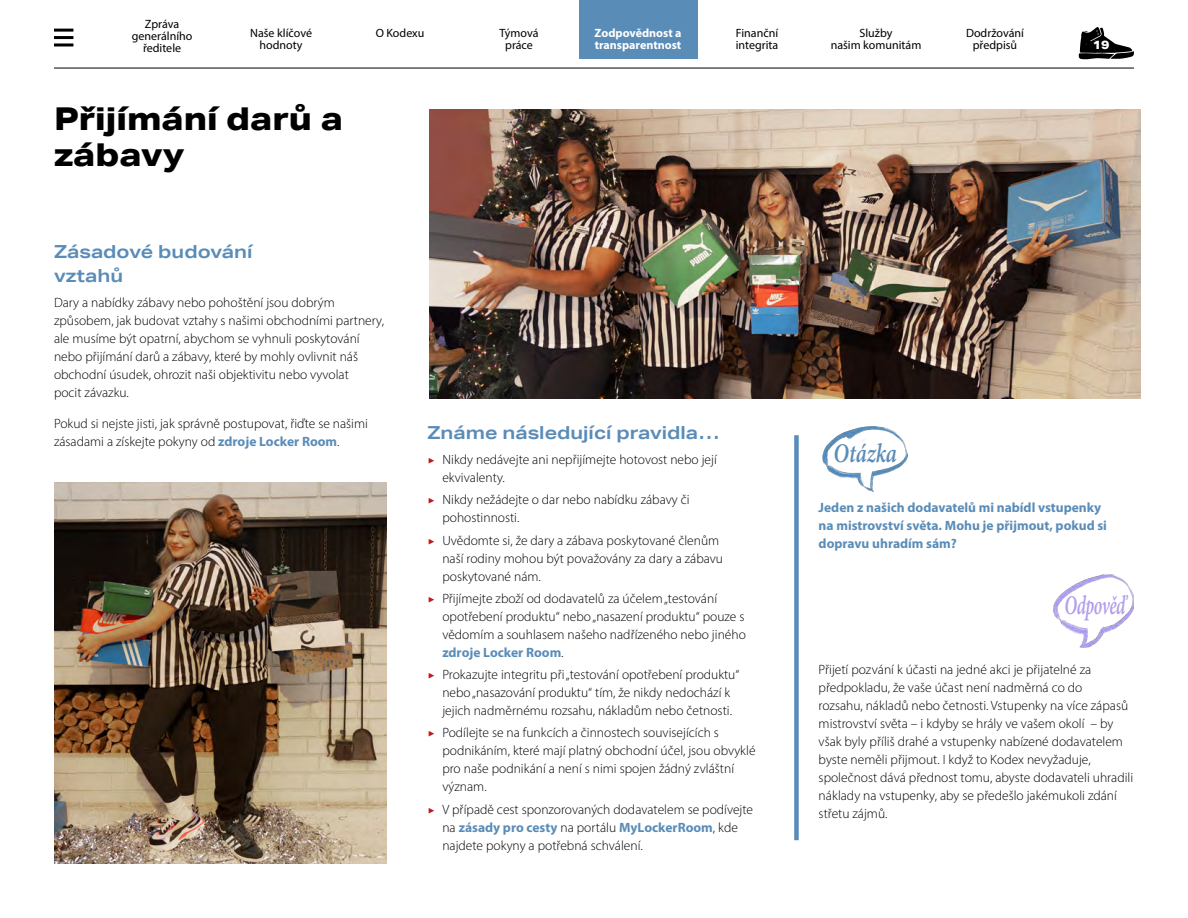
<style>
.page{position:relative;width:1188px;height:918px;background:#fff}
.page>*{position:absolute;margin:0;border:0;box-sizing:border-box;transform-origin:0 0}
.t1{font:800 31.5px/36px "Aktiv Grotesk Ex";color:#000}
.t2{font:italic 600 27px "Minion Pro";letter-spacing:-.025em;color:#b19eea;scale:.65 1}
.t3{font:italic 600 27px "Minion Pro";color:#5a8cb8;scale:.8 1}
.t4{font:700 18px/24px "Aktiv Grotesk Ex";color:#5a8cb8}
.t5{font:300 13.5px/18px "Myriad Pro";color:#000}
.t6{font:700 13.5px/18px "Myriad Pro";color:#5a8cb8}
.t7{font:12px/12px "Myriad Pro";color:#000;text-align:center}
.t8{font:700 12px/12px "Myriad Pro";color:#fff}
.t9{font:800 12px "Aktiv Grotesk Ex";color:#fff}
.s1{font-weight:700;color:#5a8cb8}
.s2{font-family:"Modern Pictograms";font-weight:400;color:#c11718}
</style>
<div class="page">
<img style="left:54px;top:483px;width:333px;height:381px">
<hr style="left:54px;top:68px;width:1080px;height:1px;background:#000">
<div style="left:794px;top:435px;width:5px;height:405px;background:#5a8cb8"></div>
<img style="left:430px;top:109px;width:710px;height:290px">
<img style="left:822px;top:427px;width:86px;height:65px">
<img style="left:1054px;top:575px;width:80px;height:72px">
<div style="left:579px;top:0;width:119px;height:59px;background:#5a8cb8"></div>
<hr style="left:54px;top:29px;width:19px;height:3px;background:#000">
<hr style="left:54px;top:36px;width:19px;height:3px;background:#000">
<hr style="left:54px;top:43px;width:19px;height:3px;background:#000">
<svg style="left:1079px;top:27px;width:55px;height:32px"></svg>
<p class="t7" style="left:132px;top:18px;width:62px">Zpráva generálního ředitele</p>
<p class="t7" style="left:250px;top:26px;width:63px">Naše klíčové hodnoty</p>
<p class="t7" style="left:376px;top:27px;width:50px">O Kodexu</p>
<p class="t7" style="left:499px;top:26px;width:41px">Týmová práce</p>
<p class="t8" style="left:595px;top:27px;width:88px">Zodpovědnost a transparentnost</p>
<p class="t7" style="left:736px;top:27px;width:44px;text-align:left">Finanční integrita</p>
<p class="t7" style="left:831px;top:27px;width:92px">Služby<br>našim komunitám</p>
<p class="t7" style="left:966px;top:26px;width:59px">Dodržování předpisů</p>
<h1 class="t1" style="left:54px;top:101px;width:290px">Přijímání darů a zábavy</h1>
<p class="t9" style="left:1093px;top:38px;width:18px">19</p>
<h3 class="t4" style="left:54px;top:239px;width:200px">Zásadové budování vztahů</h3>
<p class="t5" style="left:54px;top:293px;width:332px">Dary a nabídky zábavy nebo pohoštění jsou dobrým způsobem, jak budovat vztahy s našimi obchodními partnery, ale musíme být opatrní, abychom se vyhnuli poskytování nebo přijímání darů a zábavy, které by mohly ovlivnit náš obchodní úsudek, ohrozit naši objektivitu nebo vyvolat<br>pocit závazku.</p>
<p class="t5" style="left:54px;top:414px;width:315px">Pokud si nejste jisti, jak správně postupovat, řiďte se našimi zásadami a získejte pokyny od <span class="s1">zdroje Locker Room</span>.</p>
<h3 class="t4" style="left:428px;top:421px;width:294px">Známe následující pravidla…</h3>
<p class="t5" style="left:442px;top:451px;width:276px;text-indent:-15px"><span class="s2">&gt;</span> Nikdy nedávejte ani nepřijímejte hotovost nebo její ekvivalenty.</p>
<p class="t5" style="left:442px;top:491px;width:249px;text-indent:-15px"><span class="s2">&gt;</span> Nikdy nežádejte o dar nebo nabídku zábavy či pohostinnosti.</p>
<p class="t5" style="left:442px;top:531px;width:282px;text-indent:-15px"><span class="s2">&gt;</span> Uvědomte si, že dary a zábava poskytované členům naší rodiny mohou být považovány za dary a zábavu poskytované nám.</p>
<p class="t5" style="left:442px;top:589px;width:305px;text-indent:-15px"><span class="s2">&gt;</span> Přijímejte zboží od dodavatelů za účelem „testování opotřebení produktu“ nebo „nasazení produktu“ pouze s vědomím a souhlasem našeho nadřízeného nebo jiného <span class="s1">zdroje Locker Room</span>.</p>
<p class="t5" style="left:427px;top:666px;width:313px;text-align:center"><span class="s2">&gt;</span> Prokazujte integritu při „testování opotřebení produktu“ nebo „nasazování produktu“ tím, že nikdy nedochází k jejich nadměrnému rozsahu, nákladům nebo četnosti.</p>
<p class="t5" style="left:442px;top:724px;width:315px;text-indent:-15px"><span class="s2">&gt;</span> Podílejte se na funkcích a činnostech souvisejících s podnikáním, které mají platný obchodní účel, jsou obvyklé pro naše podnikání a není s nimi spojen žádný zvláštní význam.</p>
<p class="t5" style="left:442px;top:800px;width:312px;text-indent:-15px"><span class="s2">&gt;</span> V případě cest sponzorovaných dodavatelem se podívejte na <span class="s1">zásady pro cesty</span> na portálu <span class="s1">MyLockerRoom</span>, kde najdete pokyny a potřebná schválení.</p>
<h2 class="t3" style="left:833px;top:437px;width:81px">Otázka</h2>
<p class="t6" style="left:819px;top:498px;width:290px">Jeden z našich dodavatelů mi nabídl vstupenky na mistrovství světa. Mohu je přijmout, pokud si dopravu uhradím sám?</p>
<h2 class="t2" style="left:1065px;top:589px;width:95px">Odpověď</h2>
<p class="t5" style="left:819px;top:660px;width:316px">Přijetí pozvání k účasti na jedné akci je přijatelné za předpokladu, že vaše účast není nadměrná co do<br>rozsahu, nákladů nebo četnosti. Vstupenky na více zápasů mistrovství světa – i kdyby se hrály ve vašem okolí – by však byly příliš drahé a vstupenky nabízené dodavatelem byste neměli přijmout. I když to Kodex nevyžaduje, společnost dává přednost tomu, abyste dodavateli uhradili náklady na vstupenky, aby se předešlo jakémukoli zdání střetu zájmů.</p>
</div>
